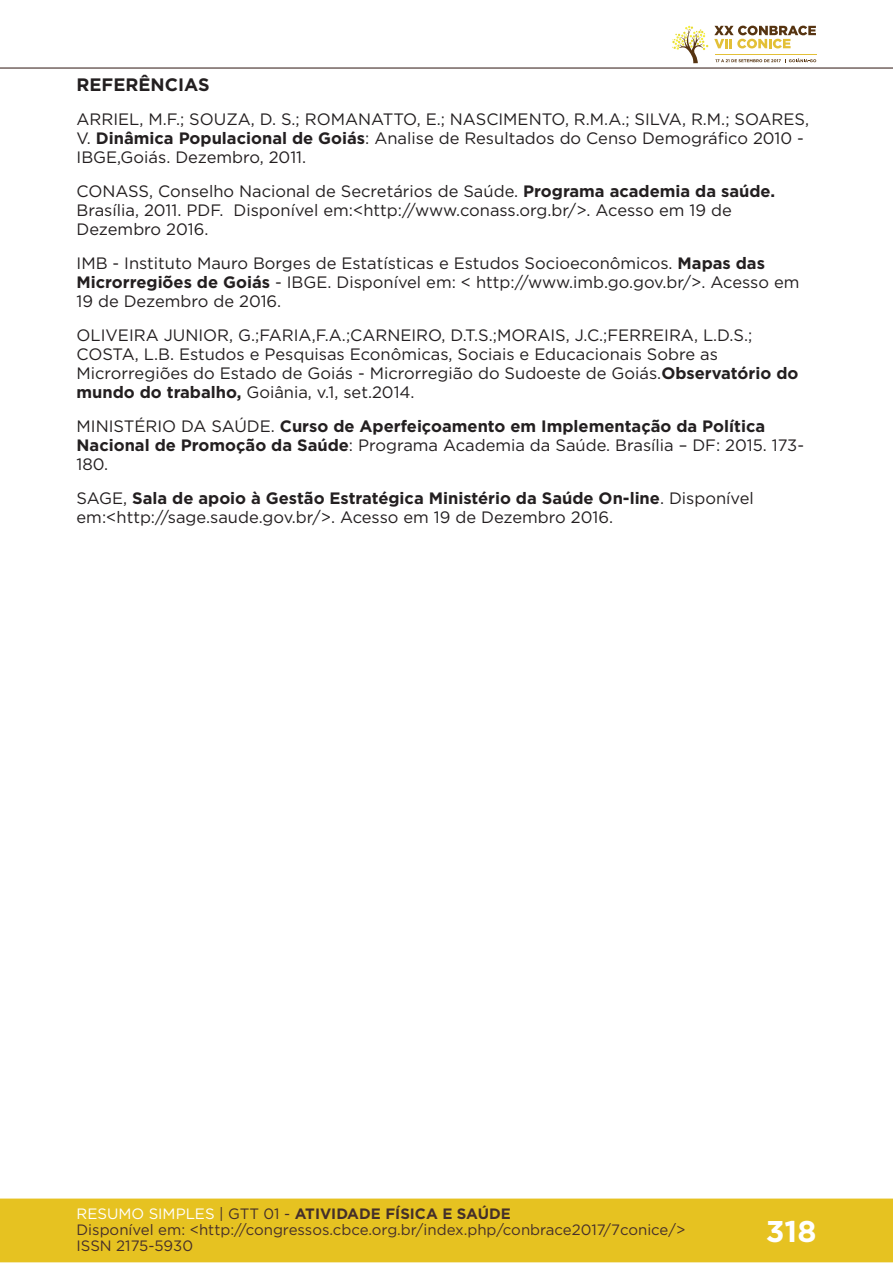
<style>
.page{position:relative;width:893px;height:1263px;background:#fff}
.page>*{position:absolute;margin:0;border:0;box-sizing:border-box;transform-origin:0 0}
.t1{font:700 30px "Gotham";color:#fff}
.t2{font:700 18px "Gotham";color:#231f20}
.t3{font:16.5px/19px "Gotham";color:#231f20}
.t4{font:700 16.5px/18.9px "Gotham";color:#231f20}
.t5{font:15px/16px "Gotham";color:#462f2a}
.s1{font-weight:700}
.s2{font-weight:400}
.s3{color:#fff}
.s4{color:#442f2a}
.s5{font-weight:700;color:#442f2a}
</style>
<div class="page">
<div style="left:0;top:1198px;width:893px;height:64px;background:#e6c221;border:2px solid #e6c221"></div>
<hr style="left:0;top:67px;width:893px;height:2px;background:#442f2a">
<svg style="left:672px;top:26px;width:144px;height:37px"></svg>
<p class="t2" style="left:77px;top:73px;width:135px">REFERÊNCIAS</p>
<p class="t3" style="left:77px;top:109px;width:734px">ARRIEL, M.F.; SOUZA, D. S.; ROMANATTO, E.; NASCIMENTO, R.M.A.; SILVA, R.M.; SOARES,<br>V. <span class="s1">Dinâmica Populacional de Goiás</span>: Analise de Resultados do Censo Demográfico 2010 -<br>IBGE,Goiás. Dezembro, 2011.</p>
<p class="t3" style="left:77px;top:181px;width:700px">CONASS, Conselho Nacional de Secretários de Saúde. <span class="s1">Programa academia da saúde.<br></span>Brasília, 2011. PDF. Disponível em:&lt;http://www.conass.org.br/&gt;. Acesso em 19 de<br>Dezembro 2016.</p>
<p class="t3" style="left:77px;top:253px;width:724px">IMB - Instituto Mauro Borges de Estatísticas e Estudos Socioeconômicos. <span class="s1">Mapas das<br>Microrregiões de Goiás</span> - IBGE. Disponível em: &lt; http://www.imb.go.gov.br/&gt;. Acesso em<br>19 de Dezembro de 2016.</p>
<p class="t3" style="left:77px;top:325px;width:723px">OLIVEIRA JUNIOR, G.;FARIA,F.A.;CARNEIRO, D.T.S.;MORAIS, J.C.;FERREIRA, L.D.S.; COSTA, L.B. Estudos e Pesquisas Econômicas, Sociais e Educacionais Sobre as Microrregiões do Estado de Goiás - Microrregião do Sudoeste de Goiás.<span class="s1">Observatório do mundo do trabalho,</span> Goiânia, v.1, set.2014.</p>
<p class="t4" style="left:77px;top:416px;width:729px"><span class="s2">MINISTÉRIO DA SAÚDE.</span> Curso de Aperfeiçoamento em Implementação da Política<br>Nacional de Promoção da Saúde<span class="s2">: Programa Academia da Saúde. Brasília – DF: 2015. 173-<br>180.</span></p>
<p class="t3" style="left:77px;top:488px;width:679px">SAGE, <span class="s1">Sala de apoio à Gestão Estratégica Ministério da Saúde On-line</span>. Disponível em:&lt;http://sage.saude.gov.br/&gt;. Acesso em 19 de Dezembro 2016.</p>
<p class="t5" style="left:77px;top:1205px;width:610px"><span class="s3">RESUMO SIMPLES</span> <span class="s4">| GTT 01 -</span> <span class="s5">ATIVIDADE FÍSICA E SAÚDE<br></span>Disponível em: &lt;http://congressos.cbce.org.br/index.php/conbrace2017/7conice/&gt;<br>ISSN 2175-5930</p>
<h1 class="t1" style="left:766px;top:1212px;width:52px">318</h1>
</div>
